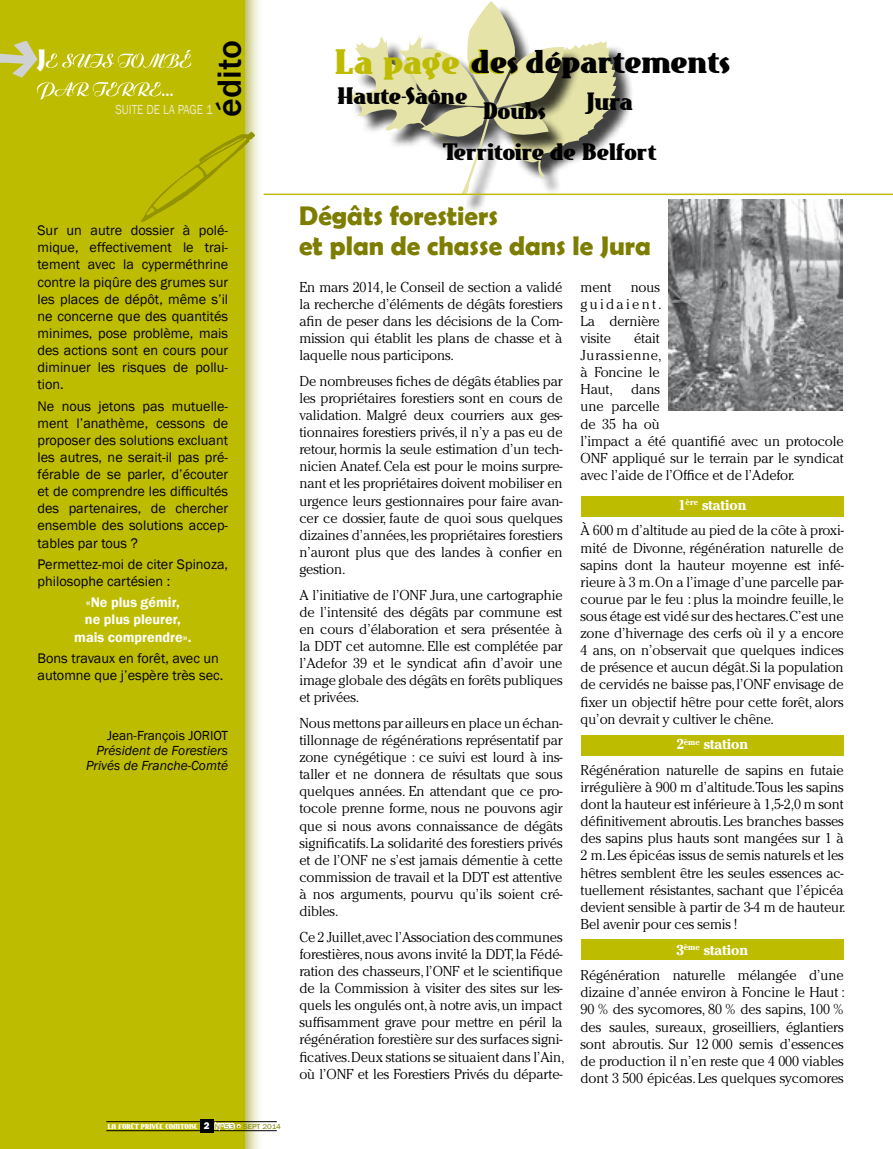
<style>
.page{position:relative;width:893px;height:1149px;background:#fff}
.page>*{position:absolute;margin:0;border:0;box-sizing:border-box;transform-origin:0 0}
.t1{font:500 34.35px "Franklin Gothic";color:#000;scale:1.04 1}
.t2{font:34.2px "East Market";color:#bebc00}
.t3{font:31.95px "East Market";color:#000}
.t4{font:700 27px/30px "Berlin Sans FB Demi";color:#7d7e00}
.t5{font:700 27px "Berlin Sans FB Demi";color:#fff}
.t6{font:24.15px "East Market";color:#000}
.t7{font:23.1px "East Market";color:#000}
.t8{font:300 14.25px/17.1px "Cheltenham";letter-spacing:-.01em;color:#000;text-align:justify}
.t9{font:14.25px/17.1px "Franklin Gothic";color:#000;text-align:justify}
.t10{font:600 14.25px/17.1px "Franklin Gothic";color:#fff;text-align:center}
.t11{font:italic 13.5px/15px "Franklin Gothic";color:#000;text-align:right}
.t12{font:13.5px "Franklin Gothic";color:#000}
.t13{font:13.5px "Franklin Gothic";color:#ebeabf;scale:.85 1}
.t14{font:7.05px "East Market";color:#fff}
.s1{font-family:"Franklin Gothic";font-weight:800;font-size:10.05px}
.s2{font-family:"Franklin Gothic";color:#7d7e00}
.s3{font-weight:700;color:#fff}
</style>
<div class="page">
<div style="left:0;top:0;width:262px;height:1148px;background:#939300;opacity:.75"></div>
<div style="left:0;top:0;width:244px;height:1148px;background:#bebc00"></div>
<svg style="left:141px;top:132px;width:114px;height:98px"></svg>
<div style="left:511px;top:44px;width:123px;height:151px;background:#000;opacity:.75"></div>
<div style="left:401px;top:4px;width:181px;height:210px;background:#000;opacity:.75"></div>
<svg style="left:346px;top:1px;width:270px;height:196px"></svg>
<div style="left:582px;top:735px;width:262px;height:20px;background:#bebc00"></div>
<div style="left:582px;top:939px;width:262px;height:20px;background:#bebc00"></div>
<div style="left:582px;top:495px;width:262px;height:21px;background:#bebc00"></div>
<hr style="left:106px;top:1120px;width:171px;height:1px;background:#000">
<hr style="left:106px;top:1129px;width:171px;height:1px;background:#000">
<div style="left:200px;top:1119px;width:14px;height:13px;background:#000"></div>
<svg style="left:213px;top:1120px;width:29px;height:13px"></svg>
<svg style="left:0;top:41px;width:191px;height:59px"></svg>
<hr style="left:264px;top:193px;width:629px;height:2px;background:#bebc00">
<img style="left:668px;top:200px;width:175px;height:210px">
<h3 class="t5" style="left:37px;top:43px;width:11px">J</h3>
<h1 class="t1" style="left:208px;top:117px;width:75px;rotate:-90deg">édito</h1>
<p class="t13" style="left:115px;top:101px;width:116px">suite de la page 1</p>
<p class="t9" style="left:38px;top:222px;width:192px">Sur un autre dossier à polé&shy;mique, effectivement le trai&shy;tement avec la cyperméthrine contre la piqûre des grumes sur les places de dépôt, même s’il ne concerne que des quantités minimes, pose problème, mais des actions sont en cours pour diminuer les risques de pollu&shy;tion.</p>
<p class="t9" style="left:38px;top:397px;width:192px">Ne nous jetons pas mutuelle&shy;ment l’anathème, cessons de proposer des solutions excluant les autres, ne serait-il pas pré&shy;férable de se parler, d’écouter et de comprendre les difficultés des partenaires, de chercher ensemble des solutions accep&shy;tables par tous ?</p>
<p class="t9" style="left:38px;top:555px;width:192px">Permettez-moi de citer Spinoza, philosophe cartésien :</p>
<p class="t10" style="left:74px;top:594px;width:119px">«Ne plus gémir,<br>ne plus pleurer, mais comprendre».</p>
<p class="t9" style="left:38px;top:649px;width:187px">Bons travaux en forêt, avec un automne que j’espère très sec.</p>
<p class="t12" style="left:107px;top:726px;width:123px">Jean-François JORIOT</p>
<p class="t11" style="left:86px;top:742px;width:144px">Président de Forestiers<br>Privés de Franche-Comté</p>
<p class="t14" style="left:108px;top:1121px;width:175px">LA FORÊT PRIVÉE COMTOISE <span class="s1">2</span> <span class="s2">N°53 • sept 2014</span></p>
<h2 class="t2" style="left:335px;top:42px;width:185px">La page des</h2>
<h3 class="t7" style="left:338px;top:83px;width:131px">Haute-Saône</h3>
<h3 class="t7" style="left:443px;top:139px;width:215px">Territoire de Belfort</h3>
<h3 class="t3" style="left:471px;top:44px;width:261px">des départements</h3>
<h3 class="t7" style="left:483px;top:98px;width:64px">Doubs</h3>
<h3 class="t6" style="left:585px;top:87px;width:49px">Jura</h3>
<h3 class="t4" style="left:299px;top:200px;width:353px">Dégâts forestiers<br>et plan de chasse dans le Jura</h3>
<p class="t8" style="left:299px;top:278px;width:265px">En mars 2014, le Conseil de section a validé la recherche d’éléments de dégâts forestiers afin de peser dans les décisions de la Com&shy;mission qui établit les plans de chasse et à laquelle nous participons.</p>
<p class="t8" style="left:299px;top:372px;width:265px">De nombreuses fiches de dégâts établies par les propriétaires forestiers sont en cours de validation. Malgré deux courriers aux ges&shy;tionnaires forestiers privés, il n’y a pas eu de retour, hormis la seule estimation d’un tech&shy;nicien Anatef. Cela est pour le moins surpre&shy;nant et les propriétaires doivent mobiliser en urgence leurs gestionnaires pour faire avan&shy;cer ce dossier, faute de quoi sous quelques dizaines d’années, les propriétaires forestiers n’auront plus que des landes à confier en gestion.</p>
<p class="t8" style="left:299px;top:586px;width:265px">A l’initiative de l’ONF Jura, une cartographie de l’intensité des dégâts par commune est en cours d’élaboration et sera présentée à la DDT cet automne. Elle est complétée par l’Adefor 39 et le syndicat afin d’avoir une image globale des dégâts en forêts publiques et privées.</p>
<p class="t8" style="left:299px;top:714px;width:265px">Nous mettons par ailleurs en place un échan&shy;tillonnage de régénérations représentatif par zone cynégétique : ce suivi est lourd à ins&shy;taller et ne donnera de résultats que sous quelques années. En attendant que ce pro&shy;tocole prenne forme, nous ne pouvons agir que si nous avons connaissance de dégâts significatifs. La solidarité des forestiers privés et de l’ONF ne s’est jamais démentie à cette commission de travail et la DDT est attentive à nos arguments, pourvu qu’ils soient cré&shy;dibles.</p>
<p class="t8" style="left:299px;top:927px;width:267px;text-align:left">Ce 2 Juillet,avec l’Association des communes forestières, nous avons invité la DDT, la Fédé&shy;ration des chasseurs, l’ONF et le scientifique de la Commission à visiter des sites sur les&shy;quels les ongulés ont, à notre avis, un impact suffisamment grave pour mettre en péril la régénération forestière sur des surfaces signi&shy;ficatives.Deux stations se situaient dans l’Ain, où l’ONF et les Forestiers Privés du départe-</p>
<p class="t8" style="left:581px;top:278px;width:32px">ment</p>
<p class="t8" style="left:581px;top:278px;width:83px;text-align:left;text-indent:50px">nous guidaient.<br>La dernière visite</p>
<p class="t8" style="left:581px;top:329px;width:83px;text-align:left;text-indent:54px">était<br>Jurassienne, à Foncine le<br>Haut,</p>
<p class="t8" style="left:581px;top:380px;width:265px;text-align:left;text-indent:51px">dans<br>une parcelle<br>de 35 ha où<br>l’impact a été quantifié avec un protocole<br>ONF appliqué sur le terrain par le syndicat avec l’aide de l’Office et de l’Adefor.</p>
<p class="t8" style="left:581px;top:492px;width:265px;line-height:25.7px;text-align:center"><span class="s3">1</span><sup>ère</sup> <span class="s3">station<br></span>à 600 m d’altitude au pied de la côte à proxi-</p>
<p class="t8" style="left:581px;top:538px;width:265px">mité de Divonne, régénération naturelle de sapins dont la hauteur moyenne est infé&shy;rieure à 3 m. On a l’image d’une parcelle par&shy;courue par le feu : plus la moindre feuille, le sous étage est vidé sur des hectares.C’est une zone d’hivernage des cerfs où il y a encore 4 ans, on n’observait que quelques indices de présence et aucun dégât. Si la population de cervidés ne baisse pas, l’ONF envisage de fixer un objectif hêtre pour cette forêt, alors qu’on devrait y cultiver le chêne.</p>
<p class="t8" style="left:581px;top:731px;width:265px;line-height:25.7px;text-align:center"><span class="s3">2</span><sup>ème</sup> <span class="s3">station<br></span>régénération naturelle de sapins en futaie</p>
<p class="t8" style="left:581px;top:778px;width:267px;text-align:left">irrégulière à 900 m d’altitude.Tous les sapins dont la hauteur est inférieure à 1,5-2,0 m sont définitivement abroutis. Les branches basses des sapins plus hauts sont mangées sur 1 à 2 m. Les épicéas issus de semis naturels et les hêtres semblent être les seules essences ac&shy;tuellement résistantes, sachant que l’épicéa devient sensible à partir de 3-4 m de hauteur.<br>Bel avenir pour ces semis !</p>
<p class="t8" style="left:581px;top:936px;width:265px;line-height:25.7px;text-align:center"><span class="s3">3</span><sup>ème</sup> <span class="s3">station<br></span>régénération naturelle mélangée d’une</p>
<p class="t8" style="left:581px;top:983px;width:266px">dizaine d’année environ à Foncine le Haut :<br>90 % des sycomores, 80 % des sapins, 100 % des saules, sureaux, groseilliers, églantiers sont abroutis. Sur 12 000 semis d’essences de production il n’en reste que 4 000 viables dont 3 500 épicéas. Les quelques sycomores</p>
</div>
